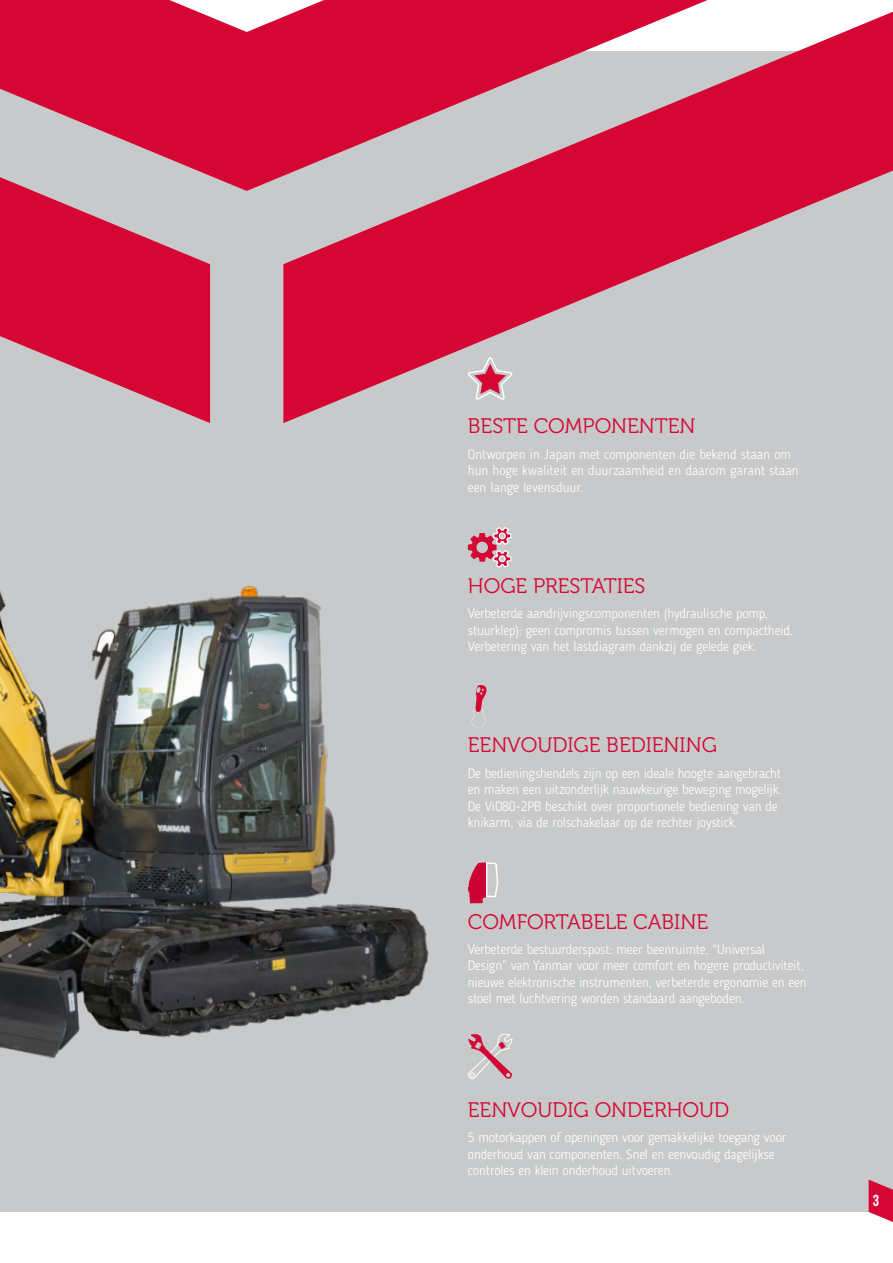
<style>
.page{position:relative;width:893px;height:1263px;background:#fff}
.page>*{position:absolute;margin:0;border:0;box-sizing:border-box;transform-origin:0 0}
.t1{font:21px "Museo 300";color:#d50634}
.t2{font:15.9px "Bebas Neue";color:#fff}
.t3{font:300 13.5px/16.5px "Blogger Sans";letter-spacing:-.01em;color:#fff}
</style>
<div class="page">
<div style="left:0;top:51px;width:893px;height:1161px;background:#c7c9ca"></div>
<svg style="left:283px;top:191px;width:561px;height:206px;fill:#d50634"></svg>
<svg style="left:0;top:0;width:893px;height:191px;fill:#d50634"></svg>
<svg style="left:0;top:3px;width:210px;height:394px;fill:#d50634"></svg>
<svg style="left:869px;top:1179px;width:24px;height:43px"></svg>
<svg style="left:468px;top:357px;width:44px;height:43px"></svg>
<svg style="left:468px;top:527px;width:43px;height:41px"></svg>
<svg style="left:471px;top:685px;width:16px;height:42px"></svg>
<svg style="left:468px;top:862px;width:30px;height:41px"></svg>
<svg style="left:468px;top:1034px;width:44px;height:45px"></svg>
<img style="left:0;top:397px;width:429px;height:662px">
<h1 class="t1" style="left:468px;top:415px;width:229px">BESTE COMPONENTEN</h1>
<p class="t3" style="left:468px;top:445px;width:332px">Ontworpen in Japan met componenten die bekend staan om hun hoge kwaliteit en duurzaamheid en daarom garant staan een lange levensduur.</p>
<h1 class="t1" style="left:468px;top:574px;width:179px">HOGE PRESTATIES</h1>
<p class="t3" style="left:468px;top:605px;width:326px">Verbeterde aandrijvingscomponenten (hydraulische pomp, stuurklep): geen compromis tussen vermogen en compactheid.<br>Verbetering van het lastdiagram dankzij de gelede giek.</p>
<h1 class="t1" style="left:468px;top:734px;width:251px">EENVOUDIGE BEDIENING</h1>
<p class="t3" style="left:468px;top:764px;width:315px">De bedieningshendels zijn op een ideale hoogte aangebracht en maken een uitzonderlijk nauwkeurige beweging mogelijk.<br>De ViO80-2PB beschikt over proportionele bediening van de knikarm, via de rolschakelaar op de rechter joystick.</p>
<h1 class="t1" style="left:468px;top:910px;width:242px">COMFORTABELE CABINE</h1>
<p class="t3" style="left:468px;top:940px;width:340px">Verbeterde bestuurderspost: meer beenruimte, “Universal Design” van Yanmar voor meer comfort en hogere productiviteit, nieuwe elektronische instrumenten, verbeterde ergonomie en een stoel met luchtvering worden standaard aangeboden.</p>
<h1 class="t1" style="left:468px;top:1099px;width:263px">EENVOUDIG ONDERHOUD</h1>
<p class="t3" style="left:468px;top:1129px;width:320px">5 motorkappen of openingen voor gemakkelijke toegang voor onderhoud van componenten. Snel en eenvoudig dagelijkse controles en klein onderhoud uitvoeren.</p>
<p class="t2" style="left:873px;top:1192px;width:8px">3</p>
</div>
